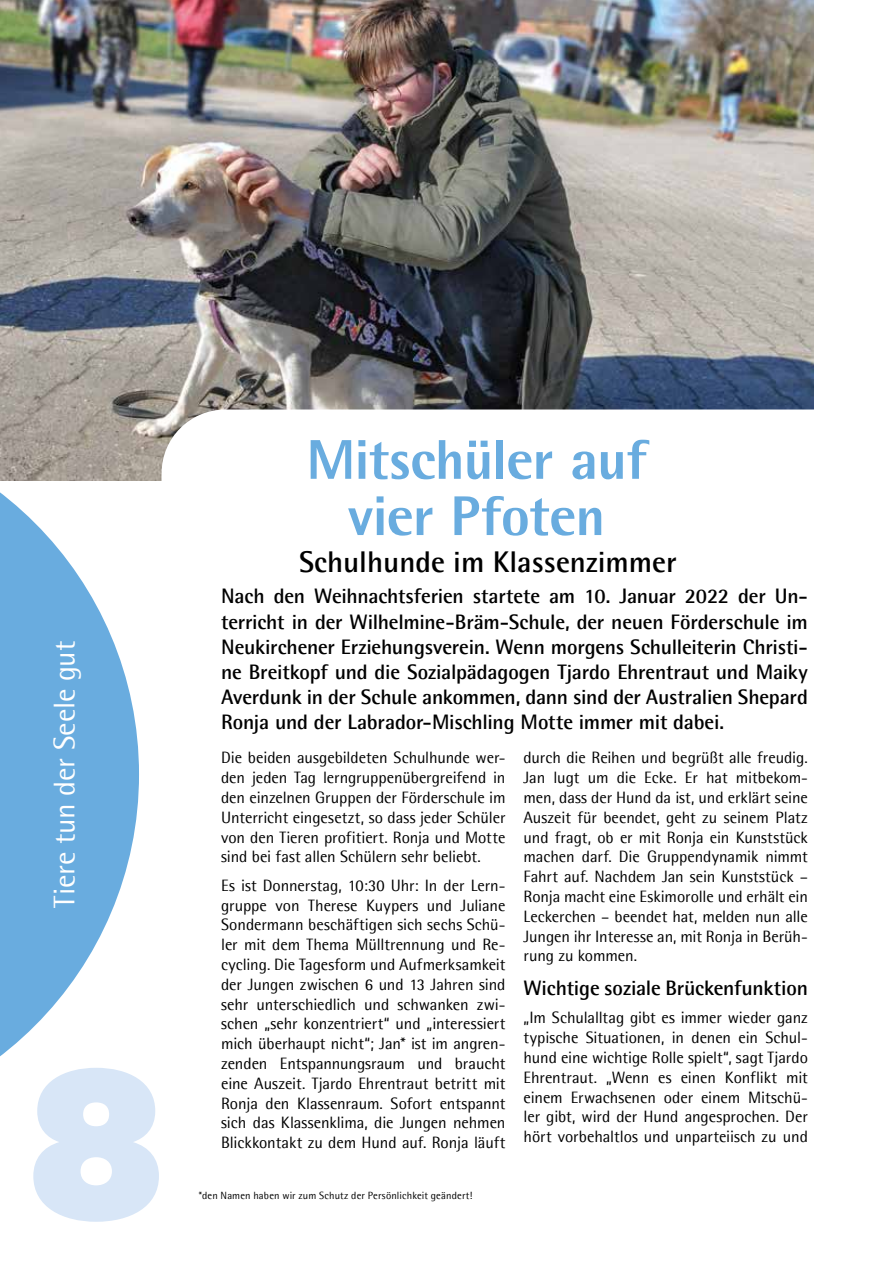
<style>
.page{position:relative;width:893px;height:1263px;background:#fff}
.page>*{position:absolute;margin:0;border:0;box-sizing:border-box;transform-origin:0 0}
.t1{font:700 216.6px "Gibson";color:#d8e6f7}
.t2{font:700 56.25px/56.2px "Agfa Rotis Semisans Ex";letter-spacing:-.015em;color:#69acdf;text-align:center}
.t3{font:700 30px "Agfa Rotis Semisans";color:#000}
.t4{font:30px "Agfa Rotis Semisans";letter-spacing:-.01em;color:#fff}
.t5{font:700 21px/25.2px "Agfa Rotis Semisans";letter-spacing:-.01em;color:#000;text-align:justify}
.t6{font:16.5px/19.8px "Agfa Rotis Semisans";letter-spacing:-.005em;color:#000;text-align:justify}
.t7{font:10.5px "Agfa Rotis Semisans";letter-spacing:.01em;color:#000}
</style>
<div class="page">
<img style="left:0;top:0;width:814px;height:480px">
<svg style="left:162px;top:409px;width:652px;height:71px"></svg>
<svg style="left:0;top:419px;width:139px;height:638px;fill:#69acdf"></svg>
<h3 class="t4" style="left:46px;top:908px;width:268px;rotate:-90deg">Tiere tun der Seele gut</h3>
<h1 class="t1" style="left:24px;top:1016px;width:146px">8</h1>
<h2 class="t2" style="left:307px;top:431px;width:342px">Mitschüler auf vier Pfoten</h2>
<h3 class="t3" style="left:299px;top:544px;width:379px">Schulhunde im Klassenzimmer</h3>
<p class="t5" style="left:221px;top:583px;width:588px">Nach den Weihnachtsferien startete am 10. Januar 2022 der Un&shy;terricht in der Wilhelmine-Bräm-Schule, der neuen Förderschule im Neukirchener Erziehungsverein. Wenn morgens Schulleiterin Christi&shy;ne Breitkopf und die Sozialpädagogen Tjardo Ehrentraut und Maiky Averdunk in der Schule ankommen, dann sind der Australien Shepard Ronja und der Labrador-Mischling Motte immer mit dabei.</p>
<p class="t6" style="left:221px;top:748px;width:286px">Die beiden ausgebildeten Schulhunde wer&shy;den jeden Tag lerngruppenübergreifend in den einzelnen Gruppen der Förderschule im Unterricht eingesetzt, so dass jeder Schüler von den Tieren profitiert. Ronja und Motte sind bei fast allen Schülern sehr beliebt.</p>
<p class="t6" style="left:221px;top:875px;width:286px">Es ist Donnerstag, 10:30 Uhr: In der Lern&shy;gruppe von Therese Kuypers und Juliane Sondermann beschäftigen sich sechs Schü&shy;ler mit dem Thema Mülltrennung und Re&shy;cycling. Die Tagesform und Aufmerksamkeit der Jungen zwischen 6 und 13 Jahren sind sehr unterschiedlich und schwanken zwi&shy;schen „sehr konzentriert“ und „interessiert mich überhaupt nicht“; Jan* ist im angren&shy;zenden Entspannungsraum und braucht eine Auszeit. Tjardo Ehrentraut betritt mit Ronja den Klassenraum. Sofort entspannt sich das Klassenklima, die Jungen nehmen Blickkontakt zu dem Hund auf. Ronja läuft</p>
<p class="t7" style="left:199px;top:1189px;width:275px">*den Namen haben wir zum Schutz der Persönlichkeit geändert!</p>
<p class="t6" style="left:523px;top:748px;width:286px">durch die Reihen und begrüßt alle freudig.<br>Jan lugt um die Ecke. Er hat mitbekom&shy;men, dass der Hund da ist, und erklärt seine Auszeit für beendet, geht zu seinem Platz und fragt, ob er mit Ronja ein Kunststück machen darf. Die Gruppendynamik nimmt Fahrt auf. Nachdem Jan sein Kunststück – Ronja macht eine Eskimorolle und erhält ein Leckerchen – beendet hat, melden nun alle Jungen ihr Interesse an, mit Ronja in Berüh&shy;rung zu kommen.</p>
<p class="t5" style="left:523px;top:975px;width:286px">Wichtige soziale Brückenfunktion</p>
<p class="t6" style="left:523px;top:1008px;width:286px">„Im Schulalltag gibt es immer wieder ganz typische Situationen, in denen ein Schul&shy;hund eine wichtige Rolle spielt“, sagt Tjardo Ehrentraut. „Wenn es einen Konflikt mit einem Erwachsenen oder einem Mitschü&shy;ler gibt, wird der Hund angesprochen. Der hört vorbehaltlos und unparteiisch zu und</p>
</div>
